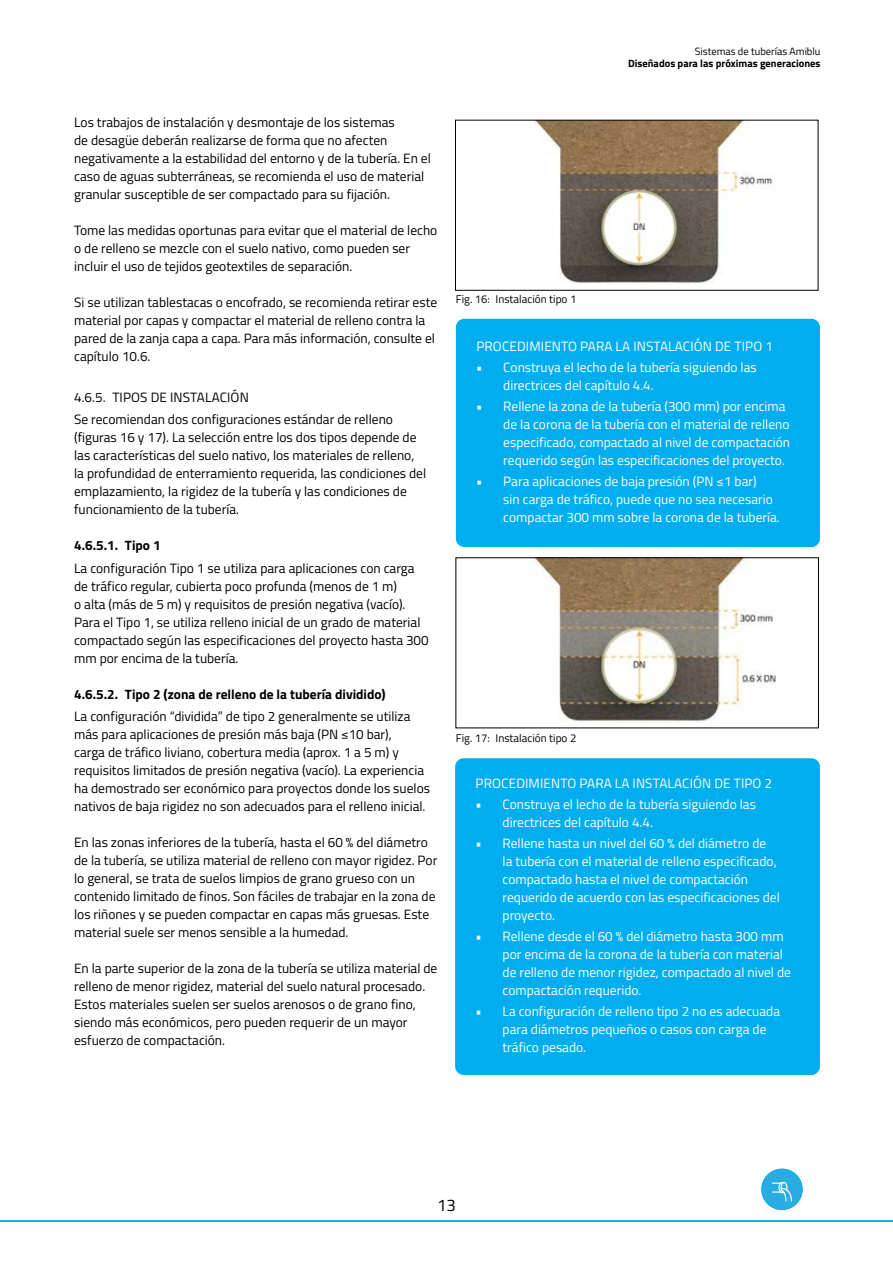
<style>
.page{position:relative;width:893px;height:1263px;background:#fff}
.page>*{position:absolute;margin:0;border:0;box-sizing:border-box;transform-origin:0 0}
.t1{font:16.8px "Titillium Web";color:#000}
._00_-_Body_Text{font:13.5px/18px "Titillium Web";color:#000}
._00_-_Body_Text-2{font:13.5px/18px "Titillium Web";color:#fff}
._04_-_Numbered_H4{font:700 13.5px "Titillium Web";color:#000}
._03_-_Numbered_H3{font:13.5px "Titillium Web";letter-spacing:.01em;color:#000}
.t2{font:11.25px "Titillium Web";color:#000}
.t3{font:700 10.5px "Titillium Web";color:#000}
.t4{font:10.5px "Titillium Web";color:#000}
</style>
<div class="page">
<img style="left:533px;top:559px;width:243px;height:163px">
<div style="left:455px;top:557px;width:364px;height:171px;border:1px solid #000"></div>
<img style="left:534px;top:122px;width:239px;height:162px">
<div style="left:455px;top:120px;width:363px;height:171px;border:1px solid #000"></div>
<div style="left:456px;top:319px;width:364px;height:228px;background:#00aeef;border-radius:9px"></div>
<div style="left:455px;top:758px;width:365px;height:317px;background:#00aeef;border-radius:9px"></div>
<hr style="left:0;top:1220px;width:893px;height:2px;background:#00aeef">
<div style="left:761px;top:1169px;width:41px;height:41px;background:#2aace2;border:1px solid #00aeef;border-radius:50%"></div>
<svg style="left:772px;top:1181px;width:20px;height:21px"></svg>
<p class="_00_-_Body_Text" style="left:74px;top:113px;width:358px">Los trabajos de instalación y desmontaje de los sistemas<br>de desagüe deberán realizarse de forma que no afecten negativamente a la estabilidad del entorno y de la tubería. En el caso de aguas subterráneas, se recomienda el uso de material granular susceptible de ser compactado para su fijación.</p>
<p class="_00_-_Body_Text" style="left:74px;top:221px;width:365px">Tome las medidas oportunas para evitar que el material de lecho o de relleno se mezcle con el suelo nativo, como pueden ser incluir el uso de tejidos geotextiles de separación.</p>
<p class="_00_-_Body_Text" style="left:74px;top:293px;width:365px">Si se utilizan tablestacas o encofrado, se recomienda retirar este material por capas y compactar el material de relleno contra la pared de la zanja capa a capa. Para más información, consulte el capítulo 10.6.</p>
<p class="_03_-_Numbered_H3" style="left:74px;top:387px;width:176px">4.6.5. TIPOS DE INSTALACIÓN</p>
<p class="_00_-_Body_Text" style="left:74px;top:410px;width:354px">Se recomiendan dos configuraciones estándar de relleno (figuras 16 y 17). La selección entre los dos tipos depende de las características del suelo nativo, los materiales de relleno, la profundidad de enterramiento requerida, las condiciones del emplazamiento, la rigidez de la tubería y las condiciones de funcionamiento de la tubería.</p>
<p class="_04_-_Numbered_H4" style="left:74px;top:535px;width:88px">4.6.5.1. Tipo 1</p>
<p class="_00_-_Body_Text" style="left:74px;top:558px;width:342px">La configuración Tipo 1 se utiliza para aplicaciones con carga</p>
<p class="_00_-_Body_Text" style="left:74px;top:576px;width:324px">de tráfico regular, cubierta poco profunda (menos de 1 m)</p>
<p class="_00_-_Body_Text" style="left:74px;top:594px;width:333px">o alta (más de 5 m) y requisitos de presión negativa (vacío).</p>
<p class="_00_-_Body_Text" style="left:74px;top:612px;width:348px">Para el Tipo 1, se utiliza relleno inicial de un grado de material</p>
<p class="_00_-_Body_Text" style="left:74px;top:630px;width:356px">compactado según las especificaciones del proyecto hasta 300</p>
<p class="_00_-_Body_Text" style="left:74px;top:648px;width:166px">mm por encima de la tubería.</p>
<p class="_04_-_Numbered_H4" style="left:74px;top:684px;width:313px">4.6.5.2. Tipo 2 (zona de relleno de la tubería dividido)</p>
<p class="_00_-_Body_Text" style="left:74px;top:707px;width:357px">La configuración “dividida” de tipo 2 generalmente se utiliza más para aplicaciones de presión más baja (PN ≤10 bar),<br>carga de tráfico liviano, cobertura media (aprox. 1 a 5 m) y requisitos limitados de presión negativa (vacío). La experiencia ha demostrado ser económico para proyectos donde los suelos nativos de baja rigidez no son adecuados para el relleno inicial.</p>
<p class="_00_-_Body_Text" style="left:74px;top:833px;width:365px">En las zonas inferiores de la tubería, hasta el 60 % del diámetro de la tubería, se utiliza material de relleno con mayor rigidez. Por lo general, se trata de suelos limpios de grano grueso con un contenido limitado de finos. Son fáciles de trabajar en la zona de los riñones y se pueden compactar en capas más gruesas. Este material suele ser menos sensible a la humedad.</p>
<p class="_00_-_Body_Text" style="left:74px;top:959px;width:365px">En la parte superior de la zona de la tubería se utiliza material de relleno de menor rigidez, material del suelo natural procesado.<br>Estos materiales suelen ser suelos arenosos o de grano fino, siendo más económicos, pero pueden requerir de un mayor esfuerzo de compactación.</p>
<p class="t4" style="left:695px;top:44px;width:127px">Sistemas de tuberías Amiblu</p>
<p class="t3" style="left:628px;top:56px;width:194px">Diseñados para las próximas generaciones</p>
<p class="t2" style="left:456px;top:291px;width:122px">Fig. 16: Instalación tipo 1</p>
<p class="_00_-_Body_Text-2" style="left:476px;top:336px;width:298px">PROCEDIMIENTO PARA LA INSTALACIÓN DE TIPO 1</p>
<p class="_00_-_Body_Text-2" style="left:503px;top:357px;width:255px;text-indent:-27px">• Construya el lecho de la tubería siguiendo las directrices del capítulo 4.4.</p>
<p class="_00_-_Body_Text-2" style="left:503px;top:396px;width:288px;text-indent:-27px">• Rellene la zona de la tubería (300 mm) por encima de la corona de la tubería con el material de relleno especificado, compactado al nivel de compactación requerido según las especificaciones del proyecto.</p>
<p class="_00_-_Body_Text-2" style="left:503px;top:471px;width:278px;text-indent:-27px">• Para aplicaciones de baja presión (PN ≤1 bar)<br>sin carga de tráfico, puede que no sea necesario compactar 300 mm sobre la corona de la tubería.</p>
<p class="t2" style="left:456px;top:729px;width:122px">Fig. 17: Instalación tipo 2</p>
<p class="_00_-_Body_Text-2" style="left:476px;top:773px;width:298px">PROCEDIMIENTO PARA LA INSTALACIÓN DE TIPO 2</p>
<p class="_00_-_Body_Text-2" style="left:503px;top:794px;width:255px;text-indent:-27px">• Construya el lecho de la tubería siguiendo las directrices del capítulo 4.4.</p>
<p class="_00_-_Body_Text-2" style="left:503px;top:833px;width:279px;text-indent:-27px">• Rellene hasta un nivel del 60 % del diámetro de<br>la tubería con el material de relleno especificado, compactado hasta el nivel de compactación requerido de acuerdo con las especificaciones del proyecto.</p>
<p class="_00_-_Body_Text-2" style="left:503px;top:926px;width:290px;text-indent:-27px">• Rellene desde el 60 % del diámetro hasta 300 mm por encima de la corona de la tubería con material de relleno de menor rigidez, compactado al nivel de compactación requerido.</p>
<p class="_00_-_Body_Text-2" style="left:503px;top:1001px;width:279px;text-indent:-27px">• La configuración de relleno tipo 2 no es adecuada para diámetros pequeños o casos con carga de tráfico pesado.</p>
<p class="t1" style="left:437px;top:1193px;width:20px">13</p>
</div>
